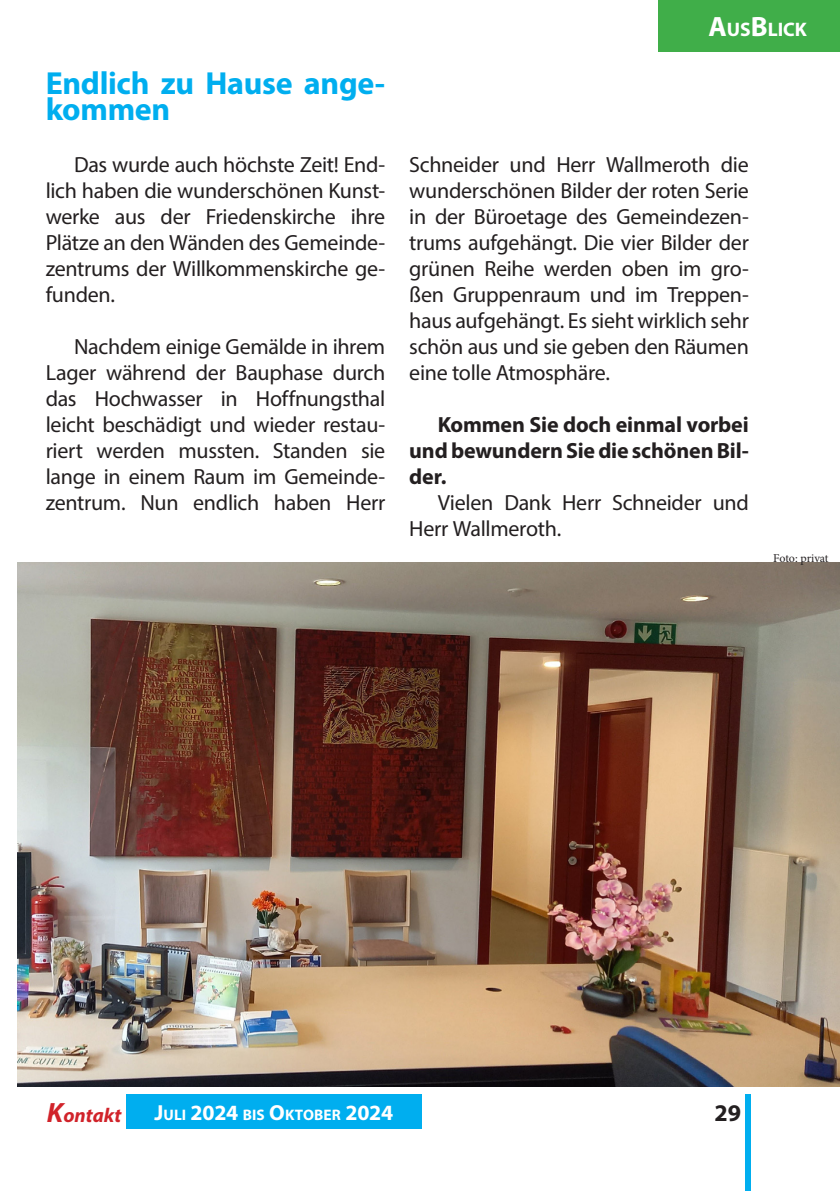
<style>
.page{position:relative;width:840px;height:1191px;background:#fff}
.page>*{position:absolute;margin:0;border:0;box-sizing:border-box;transform-origin:0 0}
.Überschrift{font:700 32px/26px "Myriad Pro";letter-spacing:-.01em;color:#00aeef}
.t1{font:700 24px "Myriad Pro";color:#231f20}
.Überschrift-2{font:22px/26px "Myriad Pro";letter-spacing:-.015em;color:#231f20;text-align:justify}
.Überschrift-3{font:700 22px/26px "Myriad Pro";letter-spacing:-.01em;color:#231f20;text-align:justify}
.t2{font:italic 700 20px "Myriad Pro";color:#d1232a}
.t3{font:700 19.6px "Myriad Pro";color:#fff}
.t4{font:700 15.2px "Myriad Pro";letter-spacing:.005em;color:#fff}
.Bildunterschrift{font:12px "Minion Pro";letter-spacing:-.01em;color:#231f20}
.s1{font-size:28px}
.s2{font-size:21.8px}
</style>
<div class="page">
<div style="left:744px;top:1094px;width:6px;height:97px;background:#00aeef"></div>
<img style="left:17px;top:562px;width:822px;height:524px">
<div style="left:658px;top:0;width:181px;height:51px;background:#40ae49"></div>
<div style="left:126px;top:1094px;width:295px;height:34px;background:#00aeef"></div>
<p class="Überschrift" style="left:46px;top:69px;width:341px">Endlich zu Hause ange&shy;kommen</p>
<p class="Überschrift-2" style="left:46px;top:151px;width:341px;text-indent:28px">Das wurde auch höchste Zeit! End&shy;lich haben die wunderschönen Kunst&shy;werke aus der Friedenskirche ihre Plätze an den Wänden des Gemeinde&shy;zentrums der Willkommenskirche ge&shy;funden.</p>
<p class="Überschrift-2" style="left:46px;top:333px;width:341px;text-indent:28px">Nachdem einige Gemälde in ihrem Lager während der Bauphase durch das Hochwasser in Hoffnungsthal leicht beschädigt und wieder restau&shy;riert werden mussten. Standen sie lange in einem Raum im Gemeinde&shy;zentrum. Nun endlich haben Herr</p>
<p class="t3" style="left:708px;top:17px;width:100px"><span class="s1">A</span>US<span class="s1">B</span>LICK</p>
<p class="Überschrift-2" style="left:409px;top:151px;width:341px">Schneider und Herr Wallmeroth die wunderschönen Bilder der roten Serie in der Büroetage des Gemeindezen&shy;trums aufgehängt. Die vier Bilder der grünen Reihe werden oben im gro&shy;ßen Gruppenraum und im Treppen&shy;haus aufgehängt. Es sieht wirklich sehr schön aus und sie geben den Räumen eine tolle Atmosphäre.</p>
<p class="Überschrift-3" style="left:409px;top:411px;width:341px;text-indent:28px">Kommen Sie doch einmal vorbei und bewundern Sie die schönen Bil&shy;der.</p>
<p class="Überschrift-2" style="left:409px;top:489px;width:341px;text-indent:28px">Vielen Dank Herr Schneider und<br>Herr Wallmeroth.</p>
<p class="Bildunterschrift" style="left:772px;top:550px;width:57px">Foto: privat</p>
<p class="t2" style="left:47px;top:1102px;width:76px"><span class="s1">K</span>ontakt</p>
<p class="t4" style="left:154px;top:1104px;width:240px"><span class="s2">J</span>ULI <span class="s2">2024</span> BIS <span class="s2">O</span>KTOBER <span class="s2">2024</span></p>
<p class="t1" style="left:714px;top:1096px;width:28px">29</p>
</div>
